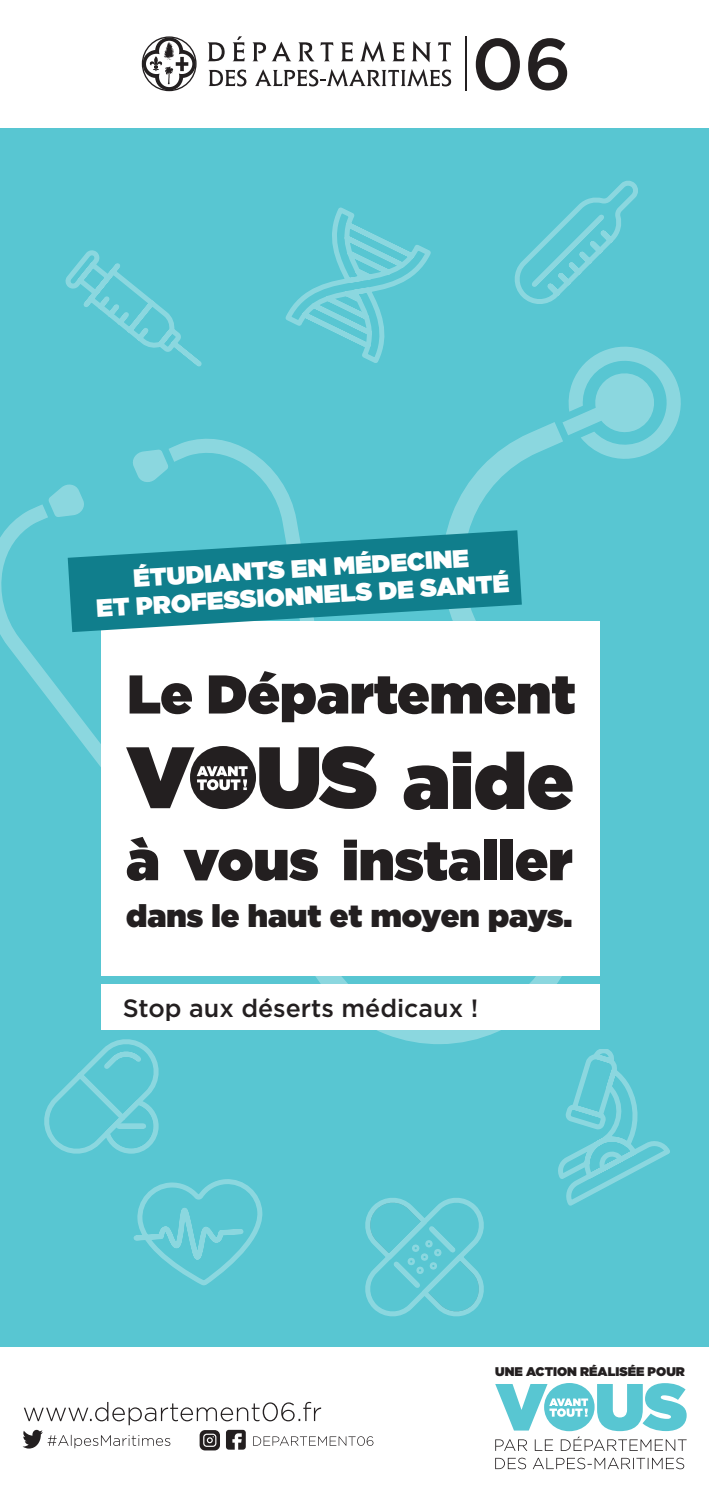
<style>
.page{position:relative;width:709px;height:1489px;background:#fff}
.page>*{position:absolute;margin:0;border:0;box-sizing:border-box;transform-origin:0 0}
.t1{font:900 78.5px "Gotham";color:#231f20}
.t2{font:900 55.5px "Gotham";color:#231f20}
.t3{font:900 54.5px "Gotham";color:#231f20}
.t4{font:900 31.25px "Gotham";color:#231f20}
.t5{font:900 25px "Gotham";color:#fff}
.t6{font:500 25px "Gotham";color:#231f20}
.t7{font:900 12.5px "Gotham";color:#231f20}
</style>
<div class="page">
<div style="left:0;top:45px;width:709px;height:1344px;background:#58c6d2"></div>
<svg style="left:169px;top:438px;width:77px;height:11px"></svg>
<svg style="left:298px;top:422px;width:286px;height:622px"></svg>
<svg style="left:562px;top:346px;width:119px;height:114px"></svg>
<div style="left:101px;top:621px;width:499px;height:354px;background:#fff"></div>
<div style="left:101px;top:984px;width:499px;height:45px;background:#fff"></div>
<svg style="left:376px;top:530px;width:146px;height:91px;fill:#107e8c"></svg>
<svg style="left:133px;top:1179px;width:130px;height:107px"></svg>
<svg style="left:558px;top:1049px;width:112px;height:157px"></svg>
<svg style="left:65px;top:250px;width:137px;height:117px"></svg>
<svg style="left:44px;top:1039px;width:115px;height:115px"></svg>
<svg style="left:285px;top:207px;width:146px;height:156px"></svg>
<svg style="left:0;top:449px;width:376px;height:360px"></svg>
<div style="left:0;top:1346px;width:709px;height:142px;background:#fff"></div>
<div style="left:0;top:0;width:709px;height:128px;background:#fff"></div>
<hr style="left:465px;top:37px;width:2px;height:54px;background:#231f20">
<svg style="left:476px;top:38px;width:44px;height:52px"></svg>
<svg style="left:528px;top:38px;width:39px;height:52px"></svg>
<svg style="left:208px;top:42px;width:17px;height:19px"></svg>
<svg style="left:233px;top:36px;width:12px;height:25px"></svg>
<svg style="left:252px;top:42px;width:14px;height:19px"></svg>
<svg style="left:272px;top:42px;width:19px;height:19px"></svg>
<svg style="left:298px;top:42px;width:16px;height:19px"></svg>
<svg style="left:320px;top:42px;width:13px;height:19px"></svg>
<svg style="left:341px;top:42px;width:12px;height:19px"></svg>
<svg style="left:360px;top:41px;width:25px;height:21px"></svg>
<svg style="left:392px;top:42px;width:12px;height:19px"></svg>
<svg style="left:412px;top:41px;width:19px;height:21px"></svg>
<svg style="left:438px;top:42px;width:13px;height:19px"></svg>
<svg style="left:209px;top:69px;width:37px;height:17px"></svg>
<svg style="left:255px;top:69px;width:196px;height:17px"></svg>
<svg style="left:142px;top:36px;width:54px;height:55px"></svg>
<svg style="left:22px;top:1401px;width:351px;height:49px"></svg>
<svg style="left:495px;top:1383px;width:191px;height:47px"></svg>
<svg style="left:495px;top:1457px;width:189px;height:11px"></svg>
<svg style="left:495px;top:1436px;width:191px;height:14px"></svg>
<svg style="left:514px;top:180px;width:124px;height:124px"></svg>
<svg style="left:365px;top:1198px;width:119px;height:119px"></svg>
<p class="t5" style="left:132px;top:562px;width:338px;rotate:-4deg">ÉTUDIANTS EN MÉDECINE</p>
<p class="t5" style="left:95px;top:592px;width:415px;rotate:-4deg">ET PROFESSIONNELS DE SANTÉ</p>
<p class="t3" style="left:127px;top:655px;width:449px">Le Département</p>
<p class="t1" style="left:402px;top:724px;width:173px">aide</p>
<p class="t2" style="left:126px;top:820px;width:448px">à vous installer</p>
<p class="t4" style="left:126px;top:893px;width:448px">dans le haut et moyen pays.</p>
<p class="t6" style="left:123px;top:991px;width:357px">Stop aux déserts médicaux !</p>
<p class="t7" style="left:495px;top:1361px;width:191px">UNE ACTION RÉALISÉE POUR</p>
</div>
